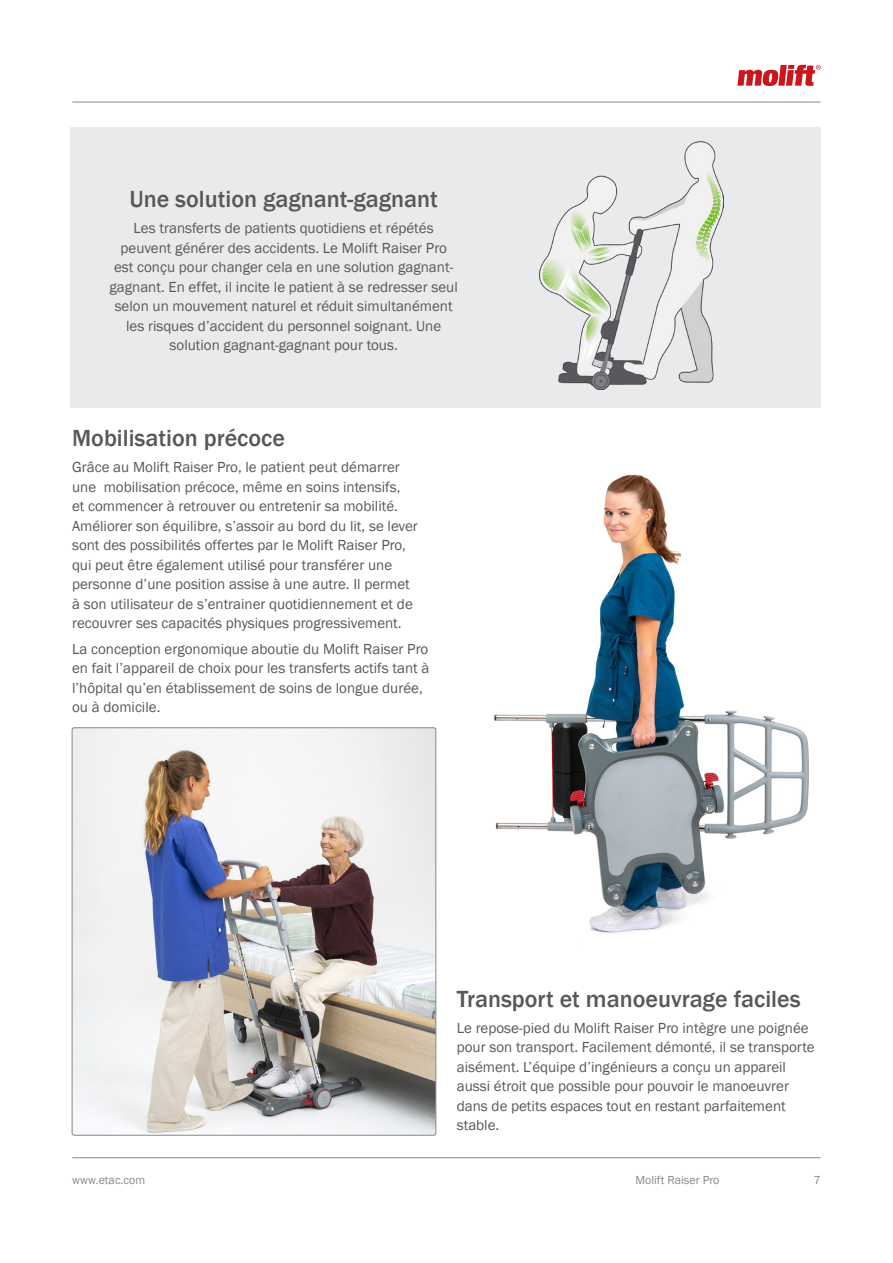
<style>
.page{position:relative;width:893px;height:1263px;background:#fff}
.page>*{position:absolute;margin:0;border:0;box-sizing:border-box;transform-origin:0 0}
._4__Header_-_Basic_body{font:500 24px "Franklin Gothic";color:#57585a}
._4__Body_-_Basic_body{font:15px/19.5px "Franklin Gothic";color:#57585a}
.t1{font:12px "Franklin Gothic";color:#83888c}
</style>
<div class="page">
<div style="left:71px;top:127px;width:750px;height:281px;background:#e9eaeb"></div>
<img style="left:540px;top:142px;width:183px;height:247px">
<img style="left:72px;top:729px;width:364px;height:406px">
<div style="left:72px;top:727px;width:364px;height:408px;border:1px solid #83888c;border-radius:2px"></div>
<img style="left:494px;top:474px;width:315px;height:460px">
<hr style="left:72px;top:102px;width:749px;height:1px;background:#83888c">
<hr style="left:72px;top:1157px;width:749px;height:1px;background:#83888c">
<svg style="left:737px;top:65px;width:84px;height:21px"></svg>
<p class="_4__Header_-_Basic_body" style="left:129px;top:184px;width:310px">Une solution gagnant-gagnant</p>
<p class="_4__Body_-_Basic_body" style="left:110px;top:219px;width:350px;text-align:center">Les transferts de patients quotidiens et répétés peuvent générer des accidents. Le Molift Raiser Pro est conçu pour changer cela en une solution gagnant&shy;gagnant. En effet, il incite le patient à se redresser seul selon un mouvement naturel et réduit simultanément les risques d’accident du personnel soignant. Une solution gagnant-gagnant pour tous.</p>
<p class="_4__Header_-_Basic_body" style="left:72px;top:423px;width:214px">Mobilisation précoce</p>
<p class="_4__Body_-_Basic_body" style="left:72px;top:458px;width:347px">Grâce au Molift Raiser Pro, le patient peut démarrer une mobilisation précoce, même en soins intensifs,<br>et commencer à retrouver ou entretenir sa mobilité.<br>Améliorer son équilibre, s’assoir au bord du lit, se lever sont des possibilités offertes par le Molift Raiser Pro, qui peut être également utilisé pour transférer une personne d’une position assise à une autre. Il permet à son utilisateur de s’entrainer quotidiennement et de recouvrer ses capacités physiques progressivement.</p>
<p class="_4__Body_-_Basic_body" style="left:72px;top:639px;width:359px">La conception ergonomique aboutie du Molift Raiser Pro en fait l’appareil de choix pour les transferts actifs tant à l’hôpital qu’en établissement de soins de longue durée, ou à domicile.</p>
<p class="_4__Header_-_Basic_body" style="left:457px;top:984px;width:345px">Transport et manoeuvrage faciles</p>
<p class="_4__Body_-_Basic_body" style="left:457px;top:1018px;width:359px">Le repose-pied du Molift Raiser Pro intègre une poignée pour son transport. Facilement démonté, il se transporte aisément. L’équipe d’ingénieurs a conçu un appareil aussi étroit que possible pour pouvoir le manoeuvrer dans de petits espaces tout en restant parfaitement stable.</p>
<p class="t1" style="left:72px;top:1173px;width:74px">www.etac.com</p>
<p class="t1" style="left:635px;top:1173px;width:85px">Molift Raiser Pro</p>
<p class="t1" style="left:814px;top:1173px;width:9px">7</p>
</div>
